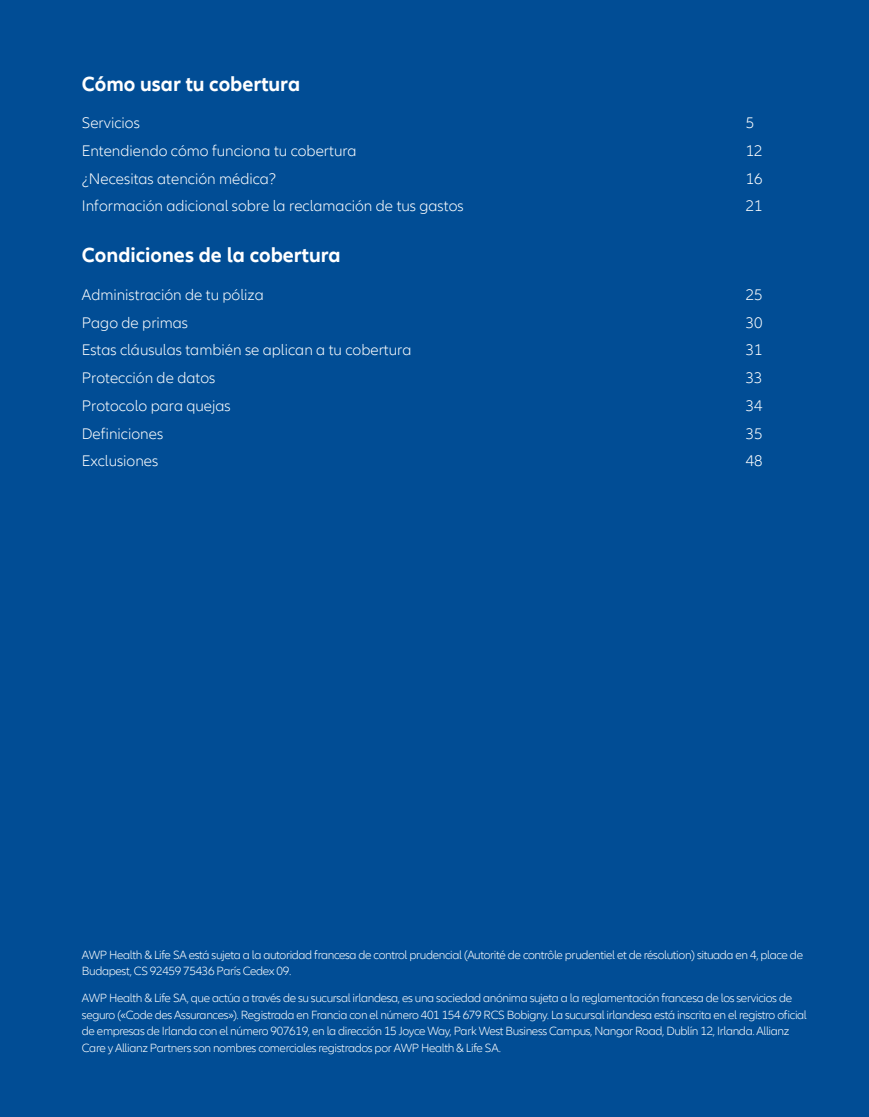
<style>
.page{position:relative;width:869px;height:1117px;background:#fff}
.page>*{position:absolute;margin:0;border:0;box-sizing:border-box;transform-origin:0 0}
.Normal_1{font:700 21px "Allianz Neo";color:#fff}
.Normal_1-2{font:300 15.75px "Allianz Neo";color:#fff}
.t1{font:300 12.25px/16.6px "Allianz Neo";letter-spacing:-.03em;color:#fff}
</style>
<div class="page">
<div style="left:0;top:0;width:868px;height:1116px;background:#014d95"></div>
<p class="Normal_1" style="left:82px;top:71px;width:220px">Cómo usar tu cobertura</p>
<p class="Normal_1-2" style="left:82px;top:114px;width:59px">Servicios</p>
<p class="Normal_1-2" style="left:745px;top:114px;width:10px">5</p>
<p class="Normal_1-2" style="left:82px;top:142px;width:276px">Entendiendo cómo funciona tu cobertura</p>
<p class="Normal_1-2" style="left:745px;top:142px;width:18px">12</p>
<p class="Normal_1-2" style="left:82px;top:169px;width:195px">¿Necesitas atención médica?</p>
<p class="Normal_1-2" style="left:745px;top:169px;width:18px">16</p>
<p class="Normal_1-2" style="left:82px;top:197px;width:383px">Información adicional sobre la reclamación de tus gastos</p>
<p class="Normal_1-2" style="left:745px;top:197px;width:18px">21</p>
<p class="Normal_1" style="left:82px;top:243px;width:260px">Condiciones de la cobertura</p>
<p class="Normal_1-2" style="left:82px;top:286px;width:183px">Administración de tu póliza</p>
<p class="Normal_1-2" style="left:745px;top:286px;width:18px">25</p>
<p class="Normal_1-2" style="left:82px;top:313px;width:108px">Pago de primas</p>
<p class="Normal_1-2" style="left:745px;top:313px;width:18px">30</p>
<p class="Normal_1-2" style="left:82px;top:341px;width:331px">Estas cláusulas también se aplican a tu cobertura</p>
<p class="Normal_1-2" style="left:745px;top:341px;width:18px">31</p>
<p class="Normal_1-2" style="left:82px;top:369px;width:135px">Protección de datos</p>
<p class="Normal_1-2" style="left:745px;top:369px;width:18px">33</p>
<p class="Normal_1-2" style="left:82px;top:396px;width:150px">Protocolo para quejas</p>
<p class="Normal_1-2" style="left:745px;top:396px;width:18px">34</p>
<p class="Normal_1-2" style="left:82px;top:424px;width:83px">Definiciones</p>
<p class="Normal_1-2" style="left:745px;top:424px;width:18px">35</p>
<p class="Normal_1-2" style="left:82px;top:452px;width:78px">Exclusiones</p>
<p class="Normal_1-2" style="left:745px;top:452px;width:18px">48</p>
<p class="t1" style="left:82px;top:946px;width:722px">AWP Health &amp; Life SA está sujeta a la autoridad francesa de control prudencial (Autorité de contrôle prudentiel et de résolution) situada en 4, place de<br>Budapest, CS 92459 75436 París Cedex 09.</p>
<p class="t1" style="left:82px;top:989px;width:726px">AWP Health &amp; Life SA, que actúa a través de su sucursal irlandesa, es una sociedad anónima sujeta a la reglamentación francesa de los servicios de seguro («Code des Assurances»). Registrada en Francia con el número 401 154 679 RCS Bobigny. La sucursal irlandesa está inscrita en el registro oficial de empresas de Irlanda con el número 907619, en la dirección 15 Joyce Way, Park West Business Campus, Nangor Road, Dublín 12, Irlanda. Allianz Care y Allianz Partners son nombres comerciales registrados por AWP Health &amp; Life SA.</p>
</div>
